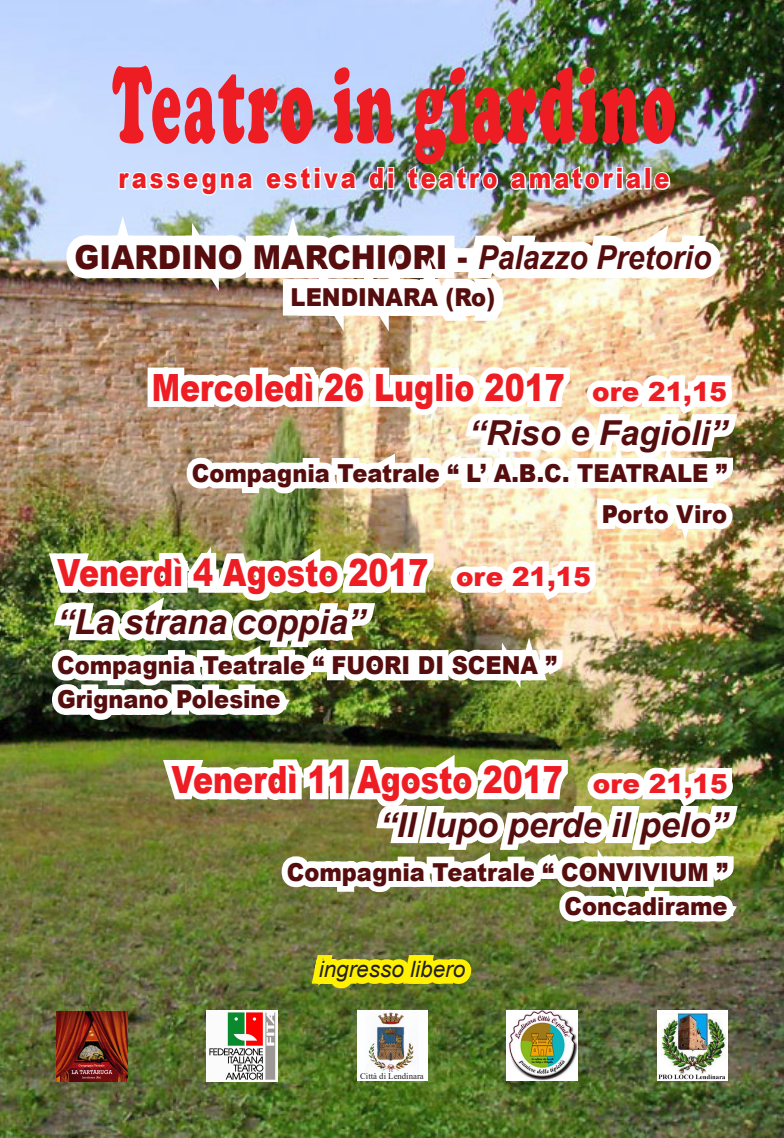
<style>
.page{position:relative;width:784px;height:1138px;background:#fff}
.page>*{position:absolute;margin:0;border:0;box-sizing:border-box;transform-origin:0 0}
.t1{font:900 112.5px "Cooper";letter-spacing:.05em;color:#ee1d23;scale:.5 1}
.t2{font:900 37.5px "Arial";color:#ee1d23;scale:.8 1}
.t3{font:italic 700 34.38px "Arial";color:#550d0e}
.t4{font:900 33px "Arial";color:#550d0e;scale:.91 1}
.t5{font:900 28.12px "Arial";letter-spacing:.13em;color:#ee1d23;scale:.8 1}
.t6{font:900 24.75px "Arial";color:#550d0e;scale:.91 1}
.t7{font:italic 22.5px "Arial";color:#231f20}
.t8{font:8.75px "Times New Roman";color:#231f20}
.s1{font-weight:700;font-style:italic}
.s2{font-size:26.25px}
</style>
<div class="page">
<img style="left:0;top:0;width:783px;height:1137px">
<img style="left:40px;top:87px;width:706px;height:941px">
<img style="left:57px;top:1011px;width:70px;height:70px">
<img style="left:206px;top:1010px;width:71px;height:71px">
<div style="left:656px;top:1010px;width:71px;height:71px;background:#fff"></div>
<img style="left:658px;top:1013px;width:67px;height:67px">
<div style="left:356px;top:1010px;width:71px;height:71px;background:#fdfeff"></div>
<img style="left:368px;top:1012px;width:46px;height:59px">
<img style="left:506px;top:1010px;width:71px;height:70px">
<p class="t1" style="left:112px;top:39px;width:1127px">Teatro in giardino</p>
<p class="t5" style="left:118px;top:158px;width:689px">rassegna estiva di teatro amatoriale</p>
<p class="t4" style="left:74px;top:233px;width:701px">GIARDINO MARCHIORI - <span class="s1">Palazzo Pretorio</span></p>
<p class="t6" style="left:290px;top:279px;width:226px">LENDINARA (Ro)</p>
<p class="t2" style="left:152px;top:360px;width:720px">Mercoledì 26 Luglio 2017 <span class="s2">ore 21,15</span></p>
<p class="t3" style="left:468px;top:410px;width:259px">“Riso e Fagioli”</p>
<p class="t6" style="left:192px;top:455px;width:589px">Compagnia Teatrale “ L’ A.B.C. TEATRALE ”</p>
<p class="t6" style="left:601px;top:496px;width:139px">Porto Viro</p>
<p class="t2" style="left:57px;top:546px;width:668px">Venerdì 4 Agosto 2017 <span class="s2">ore 21,15</span></p>
<p class="t3" style="left:57px;top:599px;width:309px">“La strana coppia”</p>
<p class="t6" style="left:57px;top:647px;width:550px">Compagnia Teatrale “ FUORI DI SCENA ”</p>
<p class="t6" style="left:57px;top:681px;width:247px">Grignano Polesine</p>
<p class="t2" style="left:171px;top:752px;width:696px">Venerdì 11 Agosto 2017 <span class="s2">ore 21,15</span></p>
<p class="t3" style="left:379px;top:801px;width:349px">“Il lupo perde il pelo”</p>
<p class="t6" style="left:287px;top:853px;width:485px">Compagnia Teatrale “ CONVIVIUM ”</p>
<p class="t6" style="left:564px;top:888px;width:181px">Concadirame</p>
<p class="t7" style="left:318px;top:954px;width:148px">ingresso libero</p>
<p class="t8" style="left:360px;top:1069px;width:65px">Città di Lendinara</p>
</div>
